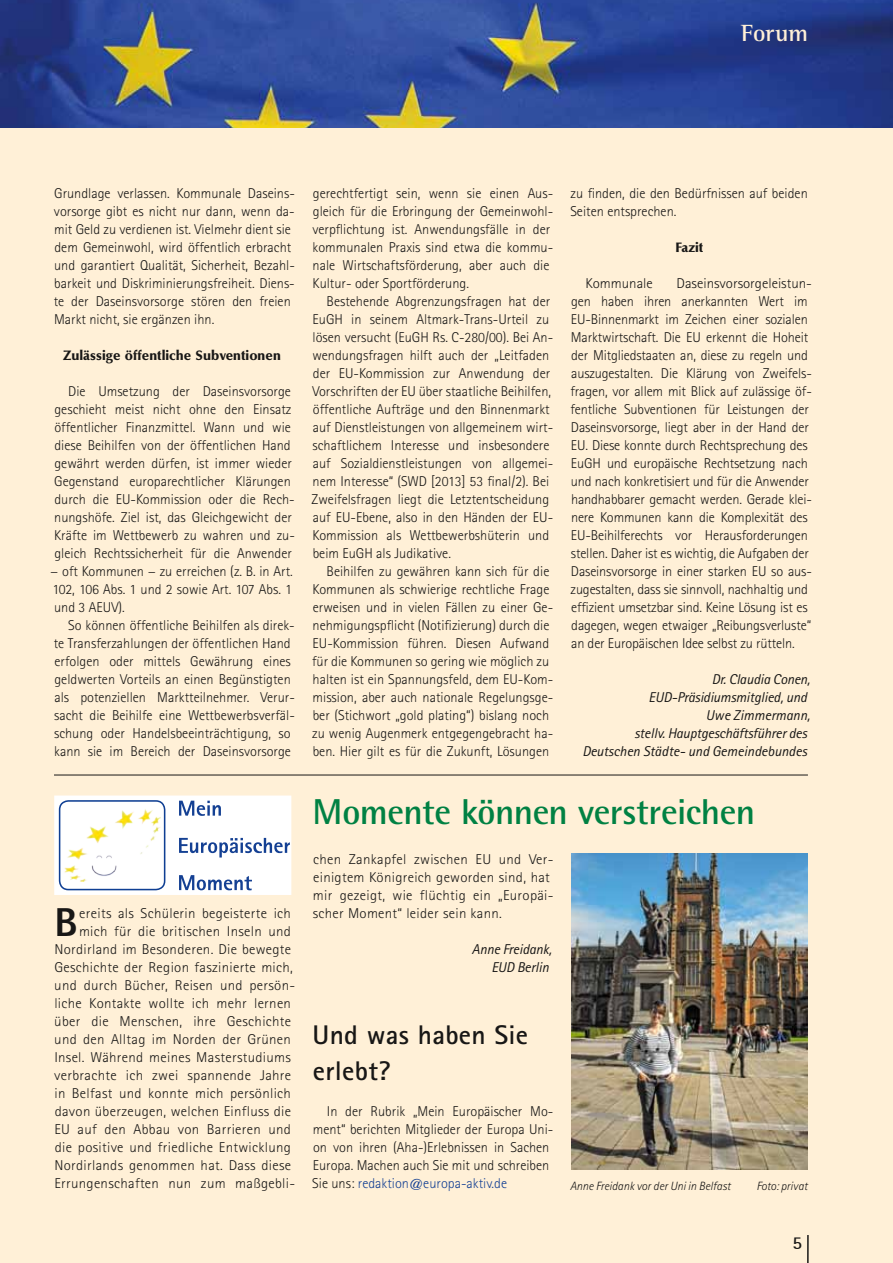
<style>
.page{position:relative;width:893px;height:1263px;background:#fff0d7}
.page>*{position:absolute;margin:0;border:0;box-sizing:border-box;transform-origin:0 0}
.t1{font:800 40.35px "Rotis Sans Serif Std";color:#181716;scale:1.04 1}
.t2{font:700 36px "Rotis Semi Sans Std";letter-spacing:-.015em;color:#008143}
.t3{font:700 27px/36px "Rotis Sans Serif Std";letter-spacing:.01em;color:#181716}
.t4{font:700 24px "Rotis Semi Serif Std";letter-spacing:-.005em;color:#fff0d7}
.t5{font:700 18px "Rotis Sans Serif";color:#181716}
.t6{font:300 14.25px/18px "Rotis Sans Serif Std";color:#181716}
.t7{font:300 14.25px/18px "Rotis Sans Serif Std";color:#181716;scale:1.04 1}
.t8{font:300 14.25px/18px "Rotis Sans Serif Std";letter-spacing:.02em;color:#181716;scale:1.04 1}
.t9{font:italic 14.25px/18px "Rotis Sans Serif Std";letter-spacing:-.01em;color:#181716;text-align:right}
.t10{font:700 14.25px "October SB";color:#181716}
.t11{font:italic 300 12px "Rotis Sans Serif Std";color:#181716}
.s1{color:#144093}
</style>
<div class="page">
<img style="left:0;top:0;width:893px;height:128px">
<hr style="left:807px;top:1235px;width:2px;height:28px;background:#181716">
<div style="left:55px;top:796px;width:236px;height:98px;background:#fff"></div>
<img style="left:64px;top:809px;width:97px;height:72px">
<div style="left:59px;top:800px;width:106px;height:90px;border:2px solid #0f3f93;border-radius:9px"></div>
<svg style="left:179px;top:875px;width:73px;height:15px"></svg>
<svg style="left:179px;top:838px;width:109px;height:19px"></svg>
<svg style="left:179px;top:801px;width:42px;height:15px"></svg>
<div style="left:54px;top:795px;width:237px;height:100px;border:2px solid #fff"></div>
<img style="left:571px;top:853px;width:237px;height:316px">
<hr style="left:54px;top:775px;width:754px;height:1px;background:#181716">
<h3 class="t4" style="left:741px;top:18px;width:68px">Forum</h3>
<p class="t6" style="left:54px;top:184px;width:243px">Grundlage verlassen. Kommunale Daseins&shy;vorsorge gibt es nicht nur dann, wenn da&shy;mit Geld zu verdienen ist. Vielmehr dient sie dem Gemeinwohl, wird öffentlich erbracht und garantiert Qualität, Sicherheit, Bezahl&shy;barkeit und Diskriminierungsfreiheit. Diens&shy;te der Daseinsvorsorge stören den freien Markt nicht, sie ergänzen ihn.</p>
<p class="t10" style="left:63px;top:347px;width:219px">Zulässige öffentliche Subventionen</p>
<p class="t6" style="left:50px;top:382px;width:246px;text-indent:18px">Die Umsetzung der Daseinsvorsorge geschieht meist nicht ohne den Einsatz öffentlicher Finanzmittel. Wann und wie diese Beihilfen von der öffentlichen Hand gewährt werden dürfen, ist immer wieder Gegenstand europarechtlicher Klärungen durch die EU-Kommission oder die Rech&shy;nungshöfe. Ziel ist, das Gleichgewicht der Kräfte im Wettbewerb zu wahren und zu&shy;gleich Rechtssicherheit für die Anwender − oft Kommunen − zu erreichen (z. B. in Art.<br>102, 106 Abs. 1 und 2 sowie Art. 107 Abs. 1 und 3 AEUV).</p>
<p class="t6" style="left:54px;top:616px;width:243px;text-indent:15px">So können öffentliche Beihilfen als direk&shy;te Transferzahlungen der öffentlichen Hand erfolgen oder mittels Gewährung eines geldwerten Vorteils an einen Begünstigten als potenziellen Marktteilnehmer. Verur&shy;sacht die Beihilfe eine Wettbewerbsverfäl&shy;schung oder Handelsbeeinträchtigung, so kann sie im Bereich der Daseinsvorsorge</p>
<p class="t8" style="left:54px;top:904px;width:233px;text-align:right">ereits als Schülerin begeisterte ich mich für die britischen Inseln und Nordirland im Besonderen. Die bewegte Geschichte der Region faszinierte mich, und durch Bücher, Reisen und persön&shy;liche Kontakte wollte ich mehr lernen über die Menschen, ihre Geschichte und den Alltag im Norden der Grünen Insel. Während meines Masterstudiums verbrachte ich zwei spannende Jahre in Belfast und konnte mich persönlich davon überzeugen, welchen Einfluss die EU auf den Abbau von Barrieren und die positive und friedliche Entwicklung Nordirlands genommen hat. Dass diese Errungenschaften nun zum maßgebli-</p>
<h1 class="t1" style="left:55px;top:897px;width:24px">B</h1>
<p class="t6" style="left:312px;top:184px;width:242px">gerechtfertigt sein, wenn sie einen Aus&shy;gleich für die Erbringung der Gemeinwohl&shy;verpflichtung ist. Anwendungsfälle in der kommunalen Praxis sind etwa die kommu&shy;nale Wirtschaftsförderung, aber auch die Kultur- oder Sportförderung.</p>
<p class="t6" style="left:312px;top:292px;width:243px;text-indent:15px">Bestehende Abgrenzungsfragen hat der EuGH in seinem Altmark-Trans-Urteil zu lösen versucht (EuGH Rs. C-280/00). Bei An&shy;wendungsfragen hilft auch der „Leitfaden der EU-Kommission zur Anwendung der Vorschriften der EU über staatliche Beihilfen, öffentliche Aufträge und den Binnenmarkt auf Dienstleistungen von allgemeinem wirt&shy;schaftlichem Interesse und insbesondere auf Sozialdienstleistungen von allgemei&shy;nem Interesse“ (SWD [2013] 53 final/2). Bei Zweifelsfragen liegt die Letztentscheidung auf EU-Ebene, also in den Händen der EU-Kommission als Wettbewerbshüterin und beim EuGH als Judikative.</p>
<p class="t6" style="left:312px;top:562px;width:243px;text-indent:14px">Beihilfen zu gewähren kann sich für die Kommunen als schwierige rechtliche Frage erweisen und in vielen Fällen zu einer Ge&shy;nehmigungspflicht (Notifizierung) durch die EU-Kommission führen. Diesen Aufwand für die Kommunen so gering wie möglich zu halten ist ein Spannungsfeld, dem EU-Kom&shy;mission, aber auch nationale Regelungsge&shy;ber (Stichwort „gold plating“) bislang noch zu wenig Augenmerk entgegengebracht ha&shy;ben. Hier gilt es für die Zukunft, Lösungen</p>
<p class="t6" style="left:570px;top:184px;width:239px">zu finden, die den Bedürfnissen auf beiden<br>Seiten entsprechen.</p>
<p class="t10" style="left:675px;top:239px;width:29px">Fazit</p>
<p class="t7" style="left:586px;top:274px;width:66px">Kommunale</p>
<p class="t7" style="left:571px;top:274px;width:234px;text-indent:106px">Daseinsvorsorgeleistun&shy;gen haben ihren anerkannten Wert im EU-Binnenmarkt im Zeichen einer sozialen Marktwirtschaft. Die EU erkennt die Hoheit der Mitgliedstaaten an, diese zu regeln und auszugestalten. Die Klärung von Zweifels&shy;fragen, vor allem mit Blick auf zulässige öf&shy;fentliche Subventionen für Leistungen der Daseinsvorsorge, liegt aber in der Hand der EU. Diese konnte durch Rechtsprechung des EuGH und europäische Rechtsetzung nach und nach konkretisiert und für die Anwender handhabbarer gemacht werden. Gerade klei&shy;nere Kommunen kann die Komplexität des EU-Beihilferechts vor Herausforderungen stellen. Daher ist es wichtig, die Aufgaben der Daseinsvorsorge in einer starken EU so aus&shy;zugestalten, dass sie sinnvoll, nachhaltig und effizient umsetzbar sind. Keine Lösung ist es dagegen, wegen etwaiger „Reibungsverluste“ an der Europäischen Idee selbst zu rütteln.</p>
<p class="t9" style="left:582px;top:670px;width:229px">Dr. Claudia Conen,<br>EUD-Präsidiumsmitglied, und<br>Uwe Zimmermann,<br>stellv. Hauptgeschäftsführer des<br>Deutschen Städte- und Gemeindebundes</p>
<h2 class="t2" style="left:313px;top:790px;width:444px">Momente können verstreichen</h2>
<p class="t8" style="left:313px;top:850px;width:233px">chen Zankapfel zwischen EU und Ver&shy;einigtem Königreich geworden sind, hat mir gezeigt, wie flüchtig ein „Europäi&shy;scher Moment“ leider sein kann.</p>
<p class="t9" style="left:472px;top:940px;width:81px">Anne Freidank,<br>EUD Berlin</p>
<h3 class="t3" style="left:313px;top:1016px;width:217px">Und was haben Sie erlebt?</h3>
<p class="t6" style="left:312px;top:1102px;width:243px;text-indent:15px">In der Rubrik „Mein Europäischer Mo&shy;ment“ berichten Mitglieder der Europa Uni&shy;on von ihren (Aha-)Erlebnissen in Sachen Europa. Machen auch Sie mit und schreiben Sie uns: <span class="s1">redaktion@europa-aktiv.de</span></p>
<p class="t11" style="left:570px;top:1179px;width:162px">Anne Freidank vor der Uni in Belfast</p>
<p class="t11" style="left:756px;top:1179px;width:53px">Foto: privat</p>
<p class="t5" style="left:792px;top:1231px;width:11px">5</p>
</div>
